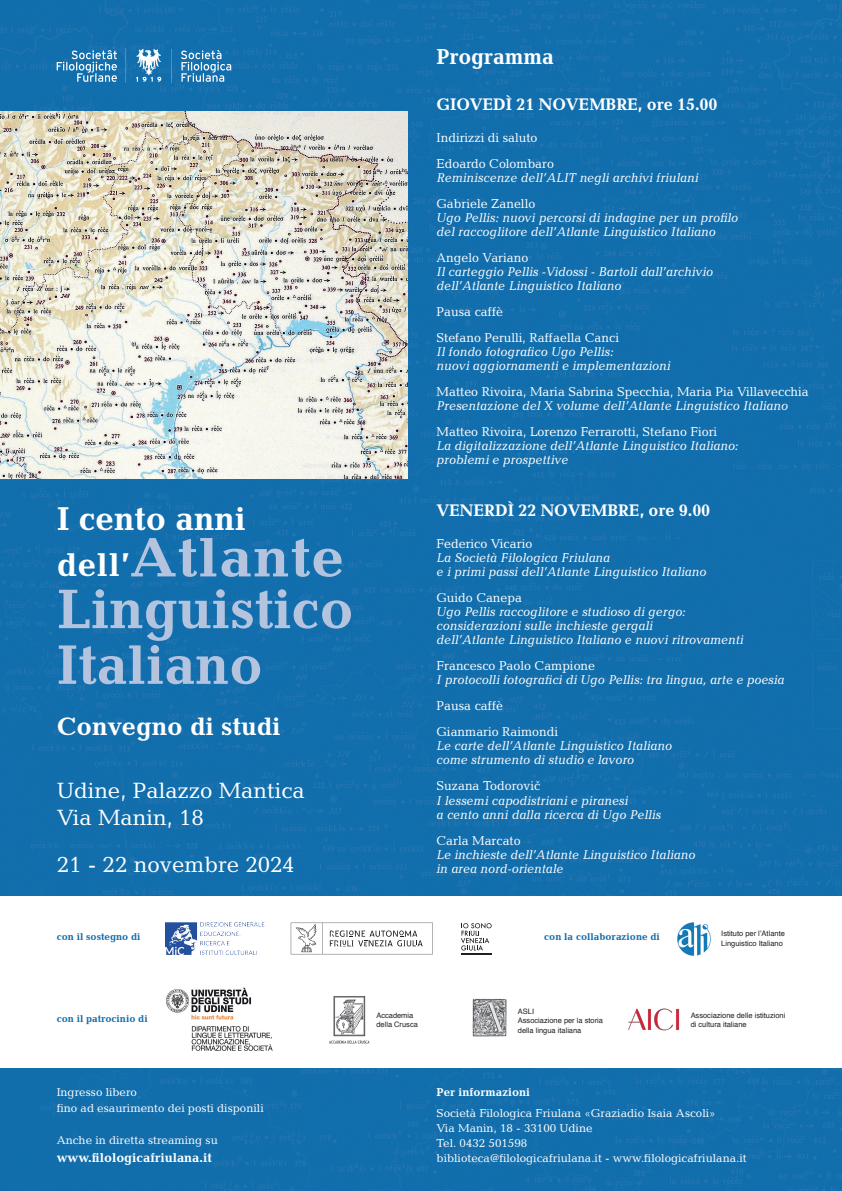
<style>
.page{position:relative;width:842px;height:1191px;background:#126eac}
.page>*{position:absolute;margin:0;border:0;box-sizing:border-box;transform-origin:0 0}
.Normale{font:700 56.3px "Candida Std";color:#b4c3de}
.Normale-2{font:700 56.3px "Candida Std";letter-spacing:.02em;color:#b4c3de;scale:1.05 1}
.Normale-3{font:700 33.4px "Candida Std";color:#fff}
.Normale-4{font:700 25.5px "Candida Std";color:#fff}
.Normale-5{font:22.3px "Candida Std";color:#fff}
.Normale-6{font:700 22px "Candida Std";letter-spacing:-.005em;color:#fff;scale:.96 1}
.Normale-7{font:700 17px "Candida Std";letter-spacing:-.005em;color:#fff;scale:.96 1}
.t1{font:italic 13px "Candida Std";color:#fff;scale:.96 1}
.t2{font:13px "Candida Std";color:#fff;scale:.96 1}
.Normale-8{font:700 13px "Candida Std";color:#fff}
.Normale-9{font:11.6px "Candida Std";color:#fff}
.Normale-10{font:700 11.6px "Candida Std";color:#fff}
.Normale-11{font:700 10px "Candida Std";color:#136caa}
.t3{font:7.5px "Helvetica";color:#231f20}
.s1{font-size:33.4px;color:#fff}
</style>
<div class="page">
<div style="left:0;top:896px;width:842px;height:172px;background:#fff"></div>
<svg style="left:181px;top:50px;width:50px;height:32px;background:#4e93c1"></svg>
<svg style="left:136px;top:49px;width:25px;height:33px"></svg>
<svg style="left:126px;top:48px;width:1px;height:35px"></svg>
<svg style="left:171px;top:49px;width:1px;height:34px"></svg>
<svg style="left:57px;top:50px;width:60px;height:32px;background:#498fbf"></svg>
<img style="left:0;top:112px;width:408px;height:366px">
<img style="left:166px;top:987px;width:107px;height:64px">
<img style="left:472px;top:998px;width:35px;height:39px">
<img style="left:628px;top:1008px;width:52px;height:23px">
<img style="left:329px;top:996px;width:41px;height:48px">
<svg style="left:166px;top:922px;width:99px;height:33px"></svg>
<img style="left:165px;top:922px;width:99px;height:32px">
<img style="left:677px;top:922px;width:34px;height:34px">
<svg style="left:291px;top:922px;width:142px;height:32px"></svg>
<svg style="left:461px;top:923px;width:31px;height:27px"></svg>
<hr style="left:461px;top:953px;width:31px;height:1px;background:#231f20">
<p class="Normale-3" style="left:57px;top:499px;width:191px">I cento anni</p>
<p class="Normale-2" style="left:57px;top:525px;width:275px"><span class="s1">dell’</span>Atlante</p>
<p class="Normale" style="left:57px;top:577px;width:299px">Linguistico</p>
<p class="Normale" style="left:57px;top:632px;width:208px">Italiano</p>
<p class="Normale-4" style="left:57px;top:712px;width:226px">Convegno di studi</p>
<p class="Normale-5" style="left:57px;top:777px;width:250px">Udine, Palazzo Mantica</p>
<p class="Normale-5" style="left:57px;top:804px;width:149px">Via Manin, 18</p>
<p class="Normale-5" style="left:57px;top:852px;width:240px">21 - 22 novembre 2024</p>
<p class="Normale-11" style="left:57px;top:930px;width:85px">con il sostegno di</p>
<p class="Normale-11" style="left:57px;top:1012px;width:93px">con il patrocinio di</p>
<p class="Normale-9" style="left:57px;top:1085px;width:82px">Ingresso libero</p>
<p class="Normale-9" style="left:57px;top:1101px;width:209px">fino ad esaurimento dei posti disponili</p>
<p class="Normale-9" style="left:57px;top:1133px;width:163px">Anche in diretta streaming su</p>
<p class="Normale-8" style="left:57px;top:1149px;width:157px">www.filologicafriulana.it</p>
<p class="Normale-6" style="left:437px;top:44px;width:124px">Programma</p>
<p class="Normale-7" style="left:437px;top:95px;width:294px">GIOVEDÌ 21 NOVEMBRE, ore 15.00</p>
<p class="t2" style="left:437px;top:130px;width:107px">Indirizzi di saluto</p>
<p class="t2" style="left:437px;top:156px;width:124px">Edoardo Colombaro</p>
<p class="t1" style="left:437px;top:170px;width:274px">Reminiscenze dell’ALIT negli archivi friulani</p>
<p class="t2" style="left:437px;top:196px;width:104px">Gabriele Zanello</p>
<p class="t1" style="left:437px;top:210px;width:316px">Ugo Pellis: nuovi percorsi di indagine per un profilo</p>
<p class="t1" style="left:437px;top:224px;width:292px">del raccoglitore dell’Atlante Linguistico Italiano</p>
<p class="t2" style="left:437px;top:250px;width:97px">Angelo Variano</p>
<p class="t1" style="left:437px;top:264px;width:289px">Il carteggio Pellis -Vidossi - Bartoli dall’archivio</p>
<p class="t1" style="left:437px;top:278px;width:194px">dell’Atlante Linguistico Italiano</p>
<p class="t2" style="left:437px;top:304px;width:71px">Pausa caffè</p>
<p class="t2" style="left:437px;top:330px;width:192px">Stefano Perulli, Raffaella Canci</p>
<p class="t1" style="left:437px;top:344px;width:186px">Il fondo fotografico Ugo Pellis:</p>
<p class="t1" style="left:437px;top:358px;width:245px">nuovi aggiornamenti e implementazioni</p>
<p class="t2" style="left:437px;top:384px;width:389px">Matteo Rivoira, Maria Sabrina Specchia, Maria Pia Villavecchia</p>
<p class="t1" style="left:437px;top:398px;width:367px">Presentazione del X volume dell’Atlante Linguistico Italiano</p>
<p class="t2" style="left:437px;top:424px;width:294px">Matteo Rivoira, Lorenzo Ferrarotti, Stefano Fiori</p>
<p class="t1" style="left:437px;top:438px;width:316px">La digitalizzazione dell’Atlante Linguistico Italiano:</p>
<p class="t1" style="left:437px;top:452px;width:139px">problemi e prospettive</p>
<p class="Normale-7" style="left:437px;top:501px;width:287px">VENERDÌ 22 NOVEMBRE, ore 9.00</p>
<p class="t2" style="left:437px;top:536px;width:101px">Federico Vicario</p>
<p class="t1" style="left:437px;top:550px;width:182px">La Società Filologica Friulana</p>
<p class="t1" style="left:437px;top:564px;width:282px">e i primi passi dell’Atlante Linguistico Italiano</p>
<p class="t2" style="left:437px;top:590px;width:91px">Guido Canepa</p>
<p class="t1" style="left:437px;top:604px;width:261px">Ugo Pellis raccoglitore e studioso di gergo:</p>
<p class="t1" style="left:437px;top:618px;width:227px">considerazioni sulle inchieste gergali</p>
<p class="t1" style="left:437px;top:632px;width:321px">dell’Atlante Linguistico Italiano e nuovi ritrovamenti</p>
<p class="t2" style="left:437px;top:658px;width:167px">Francesco Paolo Campione</p>
<p class="t1" style="left:437px;top:672px;width:364px">I protocolli fotografici di Ugo Pellis: tra lingua, arte e poesia</p>
<p class="t2" style="left:437px;top:698px;width:71px">Pausa caffè</p>
<p class="t2" style="left:437px;top:724px;width:128px">Gianmario Raimondi</p>
<p class="t1" style="left:437px;top:738px;width:247px">Le carte dell’Atlante Linguistico Italiano</p>
<p class="t1" style="left:437px;top:752px;width:207px">come strumento di studio e lavoro</p>
<p class="t2" style="left:437px;top:778px;width:110px">Suzana Todorovicˇ</p>
<p class="t1" style="left:437px;top:792px;width:201px">I lessemi capodistriani e piranesi</p>
<p class="t1" style="left:437px;top:806px;width:235px">a cento anni dalla ricerca di Ugo Pellis</p>
<p class="t2" style="left:437px;top:832px;width:89px">Carla Marcato</p>
<p class="t1" style="left:437px;top:846px;width:271px">Le inchieste dell’Atlante Linguistico Italiano</p>
<p class="t1" style="left:437px;top:860px;width:134px">in area nord-orientale</p>
<p class="Normale-11" style="left:544px;top:930px;width:117px">con la collaborazione di</p>
<p class="t3" style="left:721px;top:927px;width:65px">Istituto per l’Atlante</p>
<p class="t3" style="left:721px;top:936px;width:63px">Linguistico Italiano</p>
<p class="t3" style="left:376px;top:1008px;width:38px">Accademia</p>
<p class="t3" style="left:376px;top:1018px;width:43px">della Crusca</p>
<p class="t3" style="left:518px;top:1004px;width:18px">ASLI</p>
<p class="t3" style="left:518px;top:1014px;width:87px">Associazione per la storia</p>
<p class="t3" style="left:518px;top:1024px;width:65px">della lingua italiana</p>
<p class="t3" style="left:691px;top:1008px;width:96px">Associazione delle istituzioni</p>
<p class="t3" style="left:691px;top:1018px;width:58px">di cultura italiane</p>
<p class="Normale-10" style="left:437px;top:1085px;width:95px">Per informazioni</p>
<p class="Normale-9" style="left:437px;top:1106px;width:281px">Società Filologica Friulana «Graziadio Isaia Ascoli»</p>
<p class="Normale-9" style="left:437px;top:1121px;width:158px">Via Manin, 18 - 33100 Udine</p>
<p class="Normale-9" style="left:437px;top:1136px;width:92px">Tel. 0432 501598</p>
<p class="Normale-9" style="left:437px;top:1151px;width:312px">biblioteca@filologicafriulana.it - www.filologicafriulana.it</p>
</div>
